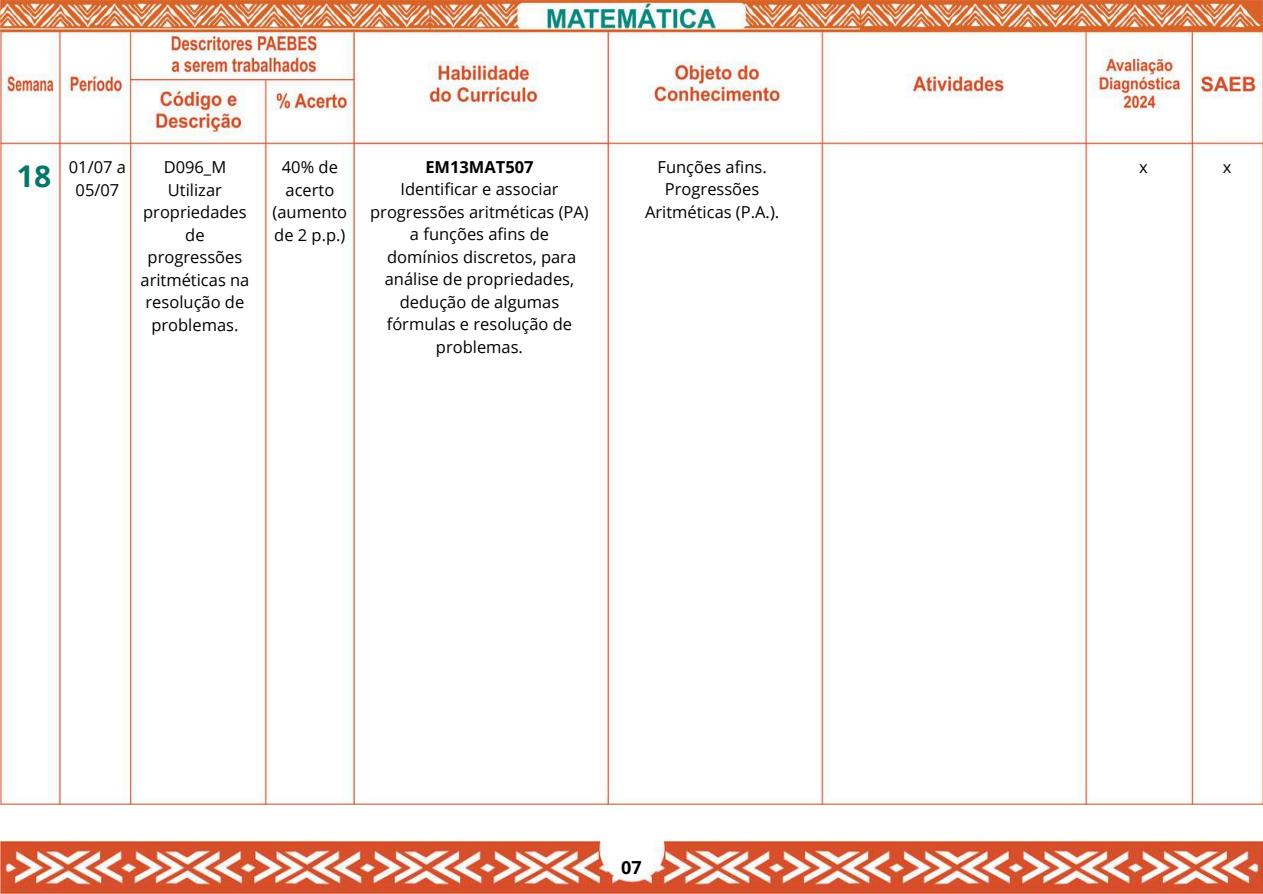
<style>
.page{position:relative;width:1263px;height:894px;background:#fff}
.page>*{position:absolute;margin:0;border:0;box-sizing:border-box;transform-origin:0 0}
.t1{font:700 30px "Open Sans";color:#05766b}
.t2{font:700 18px "Open Sans";color:#000}
.t3{font:16.5px/22.5px "Open Sans";color:#000;text-align:center}
.t4{font:700 16.5px "Open Sans";color:#000}
</style>
<div class="page">
<img style="left:0;top:841px;width:1263px;height:52px">
<img style="left:0;top:1px;width:1263px;height:803px">
<h1 class="t1" style="left:17px;top:154px;width:36px">18</h1>
<p class="t3" style="left:645px;top:155px;width:136px">Funções afins.<br>Progressões<br>Aritméticas (P.A.).</p>
<p class="t3" style="left:140px;top:155px;width:110px">D096_M<br>Utilizar propriedades de progressões aritméticas na resolução de problemas.</p>
<p class="t3" style="left:273px;top:155px;width:76px">40% de acerto (aumento de 2 p.p.)</p>
<p class="t4" style="left:425px;top:155px;width:110px">EM13MAT507</p>
<p class="t3" style="left:69px;top:155px;width:59px">01/07 a</p>
<p class="t3" style="left:1139px;top:155px;width:10px">x</p>
<p class="t3" style="left:1223px;top:155px;width:10px">x</p>
<p class="t3" style="left:76px;top:178px;width:45px">05/07</p>
<p class="t3" style="left:370px;top:177px;width:220px">Identificar e associar progressões aritméticas (PA) a funções afins de<br>domínios discretos, para análise de propriedades, dedução de algumas fórmulas e resolução de problemas.</p>
<p class="t2" style="left:621px;top:854px;width:22px">07</p>
</div>
